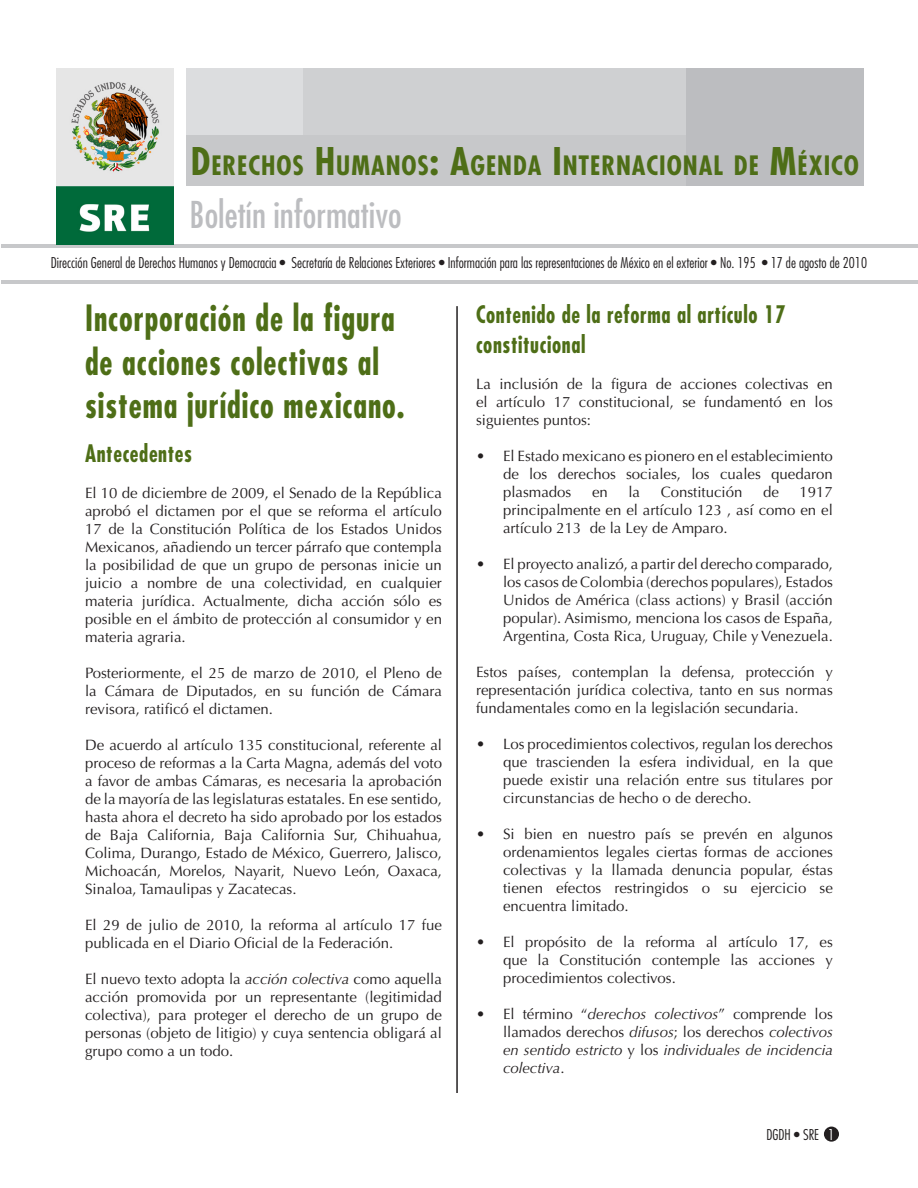
<style>
.page{position:relative;width:918px;height:1188px;background:#fff}
.page>*{position:absolute;margin:0;border:0;box-sizing:border-box;transform-origin:0 0}
.t1{font:condensed 36px "Futura";color:#bcbdc0}
.t2{font:700 condensed 35.25px/43.5px "Futura";letter-spacing:.03em;color:#4e6e17;scale:.89 1}
.t3{font:700 condensed 25.95px "Futura";letter-spacing:.035em;color:#4e6e17}
.t4{font:700 condensed 23.55px/30px "Futura";letter-spacing:.03em;color:#4e6e17;scale:.89 1}
.t5{font:15px/18px "Optima";color:#231f20;text-align:justify}
.t6{font:italic 15px/18px "Optima";color:#231f20;text-align:justify}
.t7{font:300 condensed 14.55px "Futura";color:#231f20}
.s1{font-size:37.2px}
.s2{font-style:italic}
.s3{font-style:normal}
.s4{color:#fff}
</style>
<div class="page">
<div style="left:824px;top:1127px;width:15px;height:15px;background:#231f20;border-radius:50%"></div>
<div style="left:186px;top:78px;width:664px;height:108px;background:#c7c8ca"></div>
<hr style="left:2px;top:244px;width:916px;height:4px;background:#c7c8ca">
<hr style="left:2px;top:281px;width:916px;height:3px;background:#c7c8ca">
<div style="left:188px;top:69px;width:660px;height:66px;background:#cfd0d2"></div>
<div style="left:686px;top:69px;width:178px;height:117px;background:#bcbdc0"></div>
<div style="left:186px;top:69px;width:117px;height:66px;background:#dcdddf"></div>
<hr style="left:456px;top:306px;width:2px;height:787px;background:#231f20">
<img style="left:56px;top:69px;width:117px;height:175px">
<p class="t3" style="left:191px;top:149px;width:670px"><span class="s1">D</span>ERECHOS <span class="s1">H</span>UMANOS<span class="s1">: A</span>GENDA <span class="s1">I</span>NTERNACIONAL DE <span class="s1">M</span>ÉXICO</p>
<p class="t1" style="left:190px;top:193px;width:214px">Boletín informativo</p>
<p class="t7" style="left:51px;top:254px;width:818px">Dirección General de Derechos Humanos y Democracia • Secretaría de Relaciones Exteriores • Información para las representaciones de México en el exterior • No. 195 • 17 de agosto de 2010</p>
<p class="t2" style="left:85px;top:296px;width:361px">Incorporación de la figura de acciones colectivas al sistema jurídico mexicano.</p>
<p class="t4" style="left:85px;top:438px;width:122px">Antecedentes</p>
<p class="t5" style="left:85px;top:484px;width:358px">El 10 de diciembre de 2009, el Senado de la República aprobó el dictamen por el que se reforma el artículo 17 de la Constitución Política de los Estados Unidos Mexicanos, añadiendo un tercer párrafo que contempla la posibilidad de que un grupo de personas inicie un juicio a nombre de una colectividad, en cualquier materia jurídica. Actualmente, dicha acción sólo es posible en el ámbito de protección al consumidor y en materia agraria.</p>
<p class="t5" style="left:85px;top:664px;width:358px">Posteriormente, el 25 de marzo de 2010, el Pleno de la Cámara de Diputados, en su función de Cámara revisora, ratificó el dictamen.</p>
<p class="t5" style="left:85px;top:736px;width:358px">De acuerdo al artículo 135 constitucional, referente al proceso de reformas a la Carta Magna, además del voto a favor de ambas Cámaras, es necesaria la aprobación de la mayoría de las legislaturas estatales. En ese sentido, hasta ahora el decreto ha sido aprobado por los estados de Baja California, Baja California Sur, Chihuahua, Colima, Durango, Estado de México, Guerrero, Jalisco, Michoacán, Morelos, Nayarit, Nuevo León, Oaxaca, Sinaloa, Tamaulipas y Zacatecas.</p>
<p class="t5" style="left:85px;top:916px;width:358px">El 29 de julio de 2010, la reforma al artículo 17 fue publicada en el Diario Oficial de la Federación.</p>
<p class="t5" style="left:85px;top:970px;width:358px">El nuevo texto adopta la <span class="s2">acción colectiva</span> como aquella acción promovida por un representante (legitimidad colectiva), para proteger el derecho de un grupo de personas (objeto de litigio) y cuya sentencia obligará al grupo como a un todo.</p>
<p class="t4" style="left:476px;top:299px;width:349px">Contenido de la reforma al artículo 17 constitucional</p>
<p class="t5" style="left:476px;top:375px;width:358px">La inclusión de la figura de acciones colectivas en el artículo 17 constitucional, se fundamentó en los siguientes puntos:</p>
<p class="t5" style="left:503px;top:447px;width:331px;text-indent:-27px">• El Estado mexicano es pionero en el establecimiento de los derechos sociales, los cuales quedaron plasmados</p>
<p class="t5" style="left:592px;top:483px;width:17px">en</p>
<p class="t5" style="left:628px;top:483px;width:13px">la</p>
<p class="t5" style="left:661px;top:483px;width:83px">Constitución</p>
<p class="t5" style="left:763px;top:483px;width:17px">de</p>
<p class="t5" style="left:503px;top:483px;width:331px;text-indent:297px">1917 principalmente en el artículo 123 , así como en el artículo 213 de la Ley de Amparo.</p>
<p class="t5" style="left:503px;top:555px;width:331px;text-indent:-27px">• El proyecto analizó, a partir del derecho comparado, los casos de Colombia (derechos populares), Estados Unidos de América (class actions) y Brasil (acción popular). Asimismo, menciona los casos de España, Argentina, Costa Rica, Uruguay, Chile y Venezuela.</p>
<p class="t5" style="left:476px;top:663px;width:358px">Estos países, contemplan la defensa, protección y representación jurídica colectiva, tanto en sus normas fundamentales como en la legislación secundaria.</p>
<p class="t5" style="left:503px;top:735px;width:331px;text-indent:-27px">• Los procedimientos colectivos, regulan los derechos que trascienden la esfera individual, en la que puede existir una relación entre sus titulares por circunstancias de hecho o de derecho.</p>
<p class="t5" style="left:503px;top:825px;width:332px;text-indent:-27px">• Si bien en nuestro país se prevén en algunos ordenamientos legales ciertas formas de acciones colectivas y la llamada denuncia popular, éstas tienen efectos restringidos o su ejercicio se encuentra limitado.</p>
<p class="t5" style="left:503px;top:933px;width:331px;text-indent:-27px">• El propósito de la reforma al artículo 17, es que la Constitución contemple las acciones y procedimientos colectivos.</p>
<p class="t6" style="left:503px;top:1005px;width:331px;text-indent:-27px"><span class="s3">• El término “</span>derechos colectivos<span class="s3">” comprende los llamados derechos</span> difusos<span class="s3">; los derechos</span> colectivos en sentido estricto <span class="s3">y los</span> individuales de incidencia colectiva<span class="s3">.</span></p>
<p class="t7" style="left:767px;top:1126px;width:69px">DGDH • SRE <span class="s4">1</span></p>
</div>
